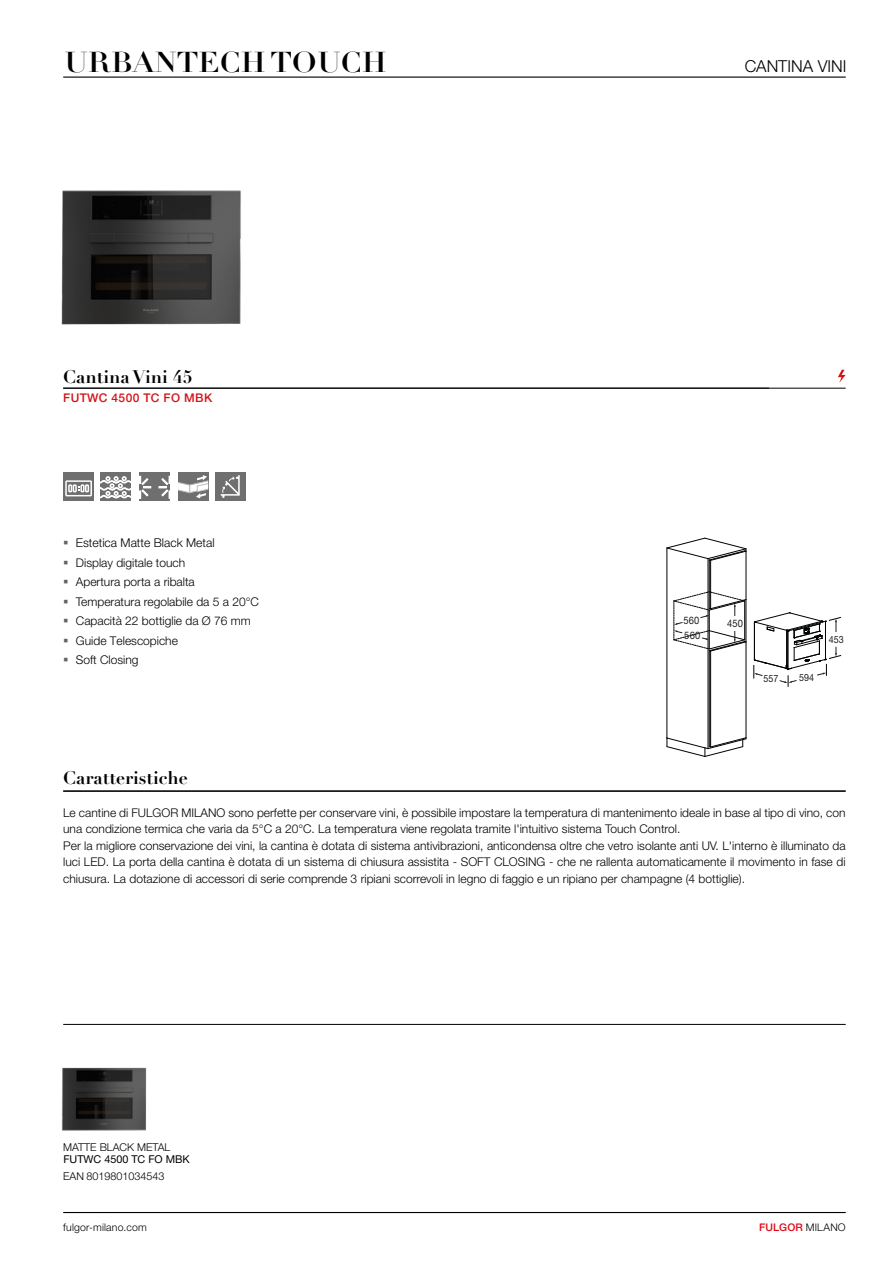
<style>
.page{position:relative;width:893px;height:1263px;background:#fff}
.page>*{position:absolute;margin:0;border:0;box-sizing:border-box;transform-origin:0 0}
.t1{font:28.35px "Didot LT Pro Headline";color:#000;scale:1.11 1}
.t2{font:700 18px "Didot LT Pro";color:#000}
.t3{font:300 16.5px "Helvetica Neue LT Std";color:#000}
.t4{font:300 12.15px "Helvetica Neue LT Std";color:#000}
.t5{font:300 12px/16.5px "Helvetica Neue LT Std";color:#000}
.t6{font:500 12px "Helvetica Neue LT Std";letter-spacing:.03em;color:#d51317}
.t7{font:300 10.8px "Helvetica Neue LT Std";color:#000}
.t8{font:10.8px "Helvetica Neue LT Std";color:#000}
.t9{font:300 10.5px "Helvetica Neue LT Std";letter-spacing:.02em;color:#000}
.t10{font:500 10.5px "Helvetica Neue LT Std";letter-spacing:.02em;color:#e30613}
.t11{font:10.35px "Helvetica Neue LT Std";letter-spacing:.025em;color:#1d1e1b;scale:.9 1}
.t12{font:9.9px "Helvetica Neue LT Std";color:#1d1e1b;scale:.9 1}
.s1{color:#646363}
.s2{font-weight:300;color:#000}
</style>
<div class="page">
<hr style="left:63px;top:77px;width:783px;height:1px;background:#000">
<hr style="left:63px;top:1024px;width:783px;height:1px;background:#000">
<img style="left:61px;top:190px;width:180px;height:135px">
<hr style="left:63px;top:388px;width:783px;height:1px;background:#000">
<hr style="left:63px;top:791px;width:783px;height:1px;background:#000">
<div style="left:63px;top:472px;width:30px;height:29px;background:#706f6f"></div>
<div style="left:65px;top:480px;width:27px;height:16px;border:2px solid #fff"></div>
<svg style="left:68px;top:484px;width:11px;height:8px"></svg>
<svg style="left:85px;top:484px;width:4px;height:8px"></svg>
<div style="left:80px;top:484px;width:5px;height:8px;border:2px solid #fff"></div>
<div style="left:101px;top:472px;width:30px;height:29px;background:#706f6f"></div>
<svg style="left:101px;top:476px;width:30px;height:23px"></svg>
<div style="left:139px;top:472px;width:30px;height:29px;background:#706f6f"></div>
<svg style="left:159px;top:476px;width:11px;height:22px"></svg>
<svg style="left:139px;top:476px;width:12px;height:22px"></svg>
<svg style="left:838px;top:370px;width:8px;height:13px"></svg>
<div style="left:216px;top:472px;width:30px;height:29px;background:#706f6f"></div>
<svg style="left:221px;top:475px;width:19px;height:23px"></svg>
<div style="left:178px;top:472px;width:30px;height:29px;background:#706f6f"></div>
<svg style="left:178px;top:475px;width:30px;height:23px"></svg>
<img style="left:61px;top:1067px;width:86px;height:63px">
<hr style="left:667px;top:548px;width:1px;height:190px;background:#010202">
<hr style="left:746px;top:599px;width:1px;height:43px;background:#010202">
<hr style="left:708px;top:559px;width:1px;height:190px;background:#010202">
<hr style="left:709px;top:560px;width:1px;height:48px;background:#010202">
<hr style="left:710px;top:560px;width:1px;height:49px;background:#010202">
<hr style="left:746px;top:551px;width:1px;height:48px;background:#010202">
<svg style="left:667px;top:538px;width:80px;height:23px"></svg>
<hr style="left:746px;top:642px;width:1px;height:96px;background:#010202">
<hr style="left:710px;top:651px;width:1px;height:96px;background:#010202">
<hr style="left:709px;top:651px;width:1px;height:96px;background:#010202">
<svg style="left:667px;top:737px;width:80px;height:20px"></svg>
<svg style="left:753px;top:612px;width:88px;height:74px"></svg>
<svg style="left:674px;top:591px;width:72px;height:60px"></svg>
<hr style="left:63px;top:1212px;width:783px;height:1px;background:#000">
<h1 class="t1" style="left:64px;top:45px;width:292px">URBANTECH TOUCH</h1>
<h3 class="t3" style="left:745px;top:56px;width:103px">CANTINA VINI</h3>
<h2 class="t2" style="left:63px;top:365px;width:131px">Cantina Vini 45</h2>
<p class="t6" style="left:63px;top:390px;width:151px">FUTWC 4500 TC FO MBK</p>
<p class="t4" style="left:63px;top:535px;width:153px"><span class="s1">▪</span> Estetica Matte Black Metal</p>
<p class="t5" style="left:63px;top:554px;width:124px"><span class="s1">▪</span> Display digitale touch</p>
<p class="t5" style="left:63px;top:573px;width:133px"><span class="s1">▪</span> Apertura porta a ribalta</p>
<p class="t5" style="left:63px;top:593px;width:197px"><span class="s1">▪</span> Temperatura regolabile da 5 a 20°C</p>
<p class="t5" style="left:63px;top:612px;width:189px"><span class="s1">▪</span> Capacità 22 bottiglie da Ø 76 mm</p>
<p class="t5" style="left:63px;top:632px;width:116px"><span class="s1">▪</span> Guide Telescopiche</p>
<p class="t5" style="left:63px;top:651px;width:77px"><span class="s1">▪</span> Soft Closing</p>
<h2 class="t2" style="left:63px;top:766px;width:126px">Caratteristiche</h2>
<p class="t11" style="left:683px;top:614px;width:19px">560</p>
<p class="t11" style="left:684px;top:629px;width:19px">560</p>
<p class="t11" style="left:727px;top:617px;width:19px">450</p>
<p class="t12" style="left:763px;top:672px;width:18px">557</p>
<p class="t12" style="left:799px;top:672px;width:18px">594</p>
<p class="t12" style="left:829px;top:633px;width:18px">453</p>
<p class="t5" style="left:63px;top:804px;width:784px">Le cantine di FULGOR MILANO sono perfette per conservare vini, è possibile impostare la temperatura di mantenimento ideale in base al tipo di vino, con una condizione termica che varia da 5°C a 20°C. La temperatura viene regolata tramite l'intuitivo sistema Touch Control.<br>Per la migliore conservazione dei vini, la cantina è dotata di sistema antivibrazioni, anticondensa oltre che vetro isolante anti UV. L'interno è illuminato da luci LED. La porta della cantina è dotata di un sistema di chiusura assistita - SOFT CLOSING - che ne rallenta automaticamente il movimento in fase di chiusura. La dotazione di accessori di serie comprende 3 ripiani scorrevoli in legno di faggio e un ripiano per champagne (4 bottiglie).</p>
<p class="t7" style="left:63px;top:1140px;width:109px">MATTE BLACK METAL</p>
<p class="t8" style="left:63px;top:1153px;width:128px">FUTWC 4500 TC FO MBK</p>
<p class="t7" style="left:63px;top:1169px;width:103px">EAN 8019801034543</p>
<p class="t9" style="left:63px;top:1220px;width:85px">fulgor-milano.com</p>
<p class="t10" style="left:759px;top:1220px;width:88px">FULGOR <span class="s2">MILANO</span></p>
</div>
